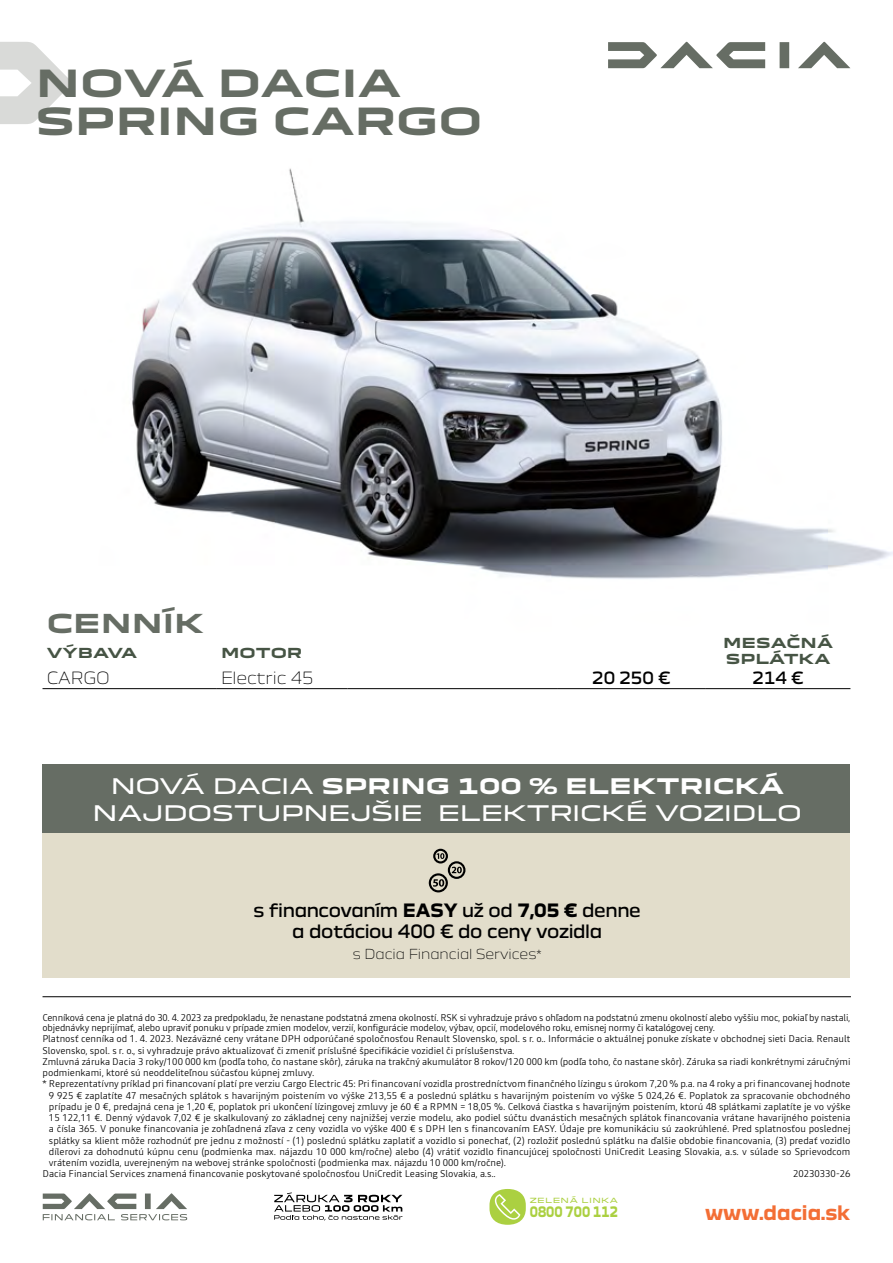
<style>
.page{position:relative;width:893px;height:1263px;background:#fff}
.page>*{position:absolute;margin:0;border:0;box-sizing:border-box;transform-origin:0 0}
.t1{font:700 36.6px/37.5px "Dacia Block Extended";color:#666d64}
.t2{font:700 25.5px "Dacia Block Extended";color:#666d64}
.t3{font:700 21px/27px "Dacia Block Extended";color:#fff}
.t4{font:21px "Dacia Block Extended";letter-spacing:-.045em;color:#fff}
.t5{font:700 19.5px "Dacia Block";color:#f36e35}
.t6{font:18px/21.6px "Dacia Block";letter-spacing:-.025em;color:#000;text-align:center}
.t7{font:300 16.5px "Dacia Block";color:#000}
.t8{font:16.5px "Dacia Block";color:#000}
.t9{font:700 14.1px "Dacia Block";color:#abd041;scale:.83 1}
.t10{font:700 13.5px "Dacia Block Extended";color:#465444}
.t11{font:300 13.5px "Dacia Block";color:#000}
.t12{font:300 9.75px "Read";color:#000}
.t13{font:6.9px "Dacia Block Extended";letter-spacing:.055em;color:#abd041}
.s1{font-weight:400}
.s2{font-weight:700}
</style>
<div class="page">
<svg style="left:42px;top:41px;width:804px;height:649px"></svg>
<hr style="left:43px;top:688px;width:174px;height:1px;background:#000">
<hr style="left:217px;top:688px;width:130px;height:1px;background:#000">
<hr style="left:347px;top:688px;width:210px;height:1px;background:#000">
<hr style="left:557px;top:688px;width:149px;height:1px;background:#000">
<hr style="left:706px;top:688px;width:144px;height:1px;background:#000">
<svg style="left:0;top:42px;width:71px;height:82px"></svg>
<svg style="left:608px;top:42px;width:242px;height:26px"></svg>
<hr style="left:43px;top:996px;width:808px;height:1px;background:#000">
<svg style="left:43px;top:1193px;width:144px;height:27px"></svg>
<svg style="left:489px;top:1189px;width:37px;height:36px"></svg>
<svg style="left:274px;top:1192px;width:128px;height:28px"></svg>
<div style="left:43px;top:764px;width:807px;height:69px;background:#666d64"></div>
<div style="left:43px;top:833px;width:807px;height:145px;background:#e2ddcb"></div>
<svg style="left:429px;top:849px;width:36px;height:43px"></svg>
<h1 class="t1" style="left:36px;top:66px;width:86px">NOVÁ</h1>
<h1 class="t1" style="left:36px;top:66px;width:448px;text-indent:182px">DAC IA<br>SPRING CARGO</h1>
<h2 class="t2" style="left:47px;top:609px;width:159px">CENNÍK</h2>
<h3 class="t10" style="left:723px;top:635px;width:111px">MESAČNÁ</h3>
<h3 class="t10" style="left:47px;top:645px;width:92px">VÝBAVA</h3>
<h3 class="t10" style="left:221px;top:645px;width:83px">MOTOR</h3>
<h3 class="t10" style="left:726px;top:651px;width:89px">S PLÁTKA</h3>
<h3 class="t7" style="left:47px;top:664px;width:64px">Cargo</h3>
<h3 class="t7" style="left:221px;top:664px;width:94px">Electric 45</h3>
<h3 class="t8" style="left:592px;top:664px;width:80px">20 250 €</h3>
<h3 class="t8" style="left:753px;top:664px;width:53px">214 €</h3>
<h3 class="t3" style="left:92px;top:774px;width:694px;text-indent:18px"><span class="s1">N OVÁ DACIA</span> SPRIN G 100 % ELEKTRI CKÁ<br><span class="s1">NA</span></h3>
<h3 class="t4" style="left:142px;top:797px;width:264px">JDOSTUPNEJŠIE</h3>
<h3 class="t4" style="left:437px;top:797px;width:23px">ELEK</h3>
<h3 class="t4" style="left:527px;top:797px;width:63px">TRICK</h3>
<h3 class="t4" style="left:625px;top:797px;width:153px">É VOZIDLO</h3>
<h3 class="t6" style="left:254px;top:900px;width:389px">s financovaním <span class="s2">EASY</span> už od <span class="s2">7,05 €</span> denne a dotáciou 400 € do ceny vozidla</h3>
<h3 class="t11" style="left:353px;top:943px;width:190px">s Dacia Financial Services*</h3>
<p class="t12" style="left:43px;top:1010px;width:809px">Cenníková cena je platná do 30. 4. 2023 za predpokladu, že nenastane podstatná zmena okolností. RSK si vyhradzuje právo s ohľadom na podstatnú zmenu okolností alebo vyššiu moc, pokiaľ by nastali,</p>
<p class="t12" style="left:43px;top:1021px;width:674px">objednávky neprijímať, alebo upraviť ponuku v prípade zmien modelov, verzií, konfigurácie modelov, výbav, opcií, modelového roku, emisnej normy či katalógovej ceny.</p>
<p class="t12" style="left:43px;top:1032px;width:809px">Platnosť cenníka od 1. 4. 2023. Nezáväzné ceny vrátane DPH odporúčané spoločnosťou Renault Slovensko, spol. s r. o.. Informácie o aktuálnej ponuke získate v obchodnej sieti Dacia. Renault</p>
<p class="t12" style="left:43px;top:1043px;width:473px">Slovensko, spol. s r. o., si vyhradzuje právo aktualizovať či zmeniť príslušné špecifikácie vozidiel či príslušenstva.</p>
<p class="t12" style="left:43px;top:1055px;width:809px">Zmluvná záruka Dacia 3 roky/100 000 km (podľa toho, čo nastane skôr), záruka na trakčný akumulátor 8 rokov/120 000 km (podľa toho, čo nastane skôr). Záruka sa riadi konkrétnymi záručnými</p>
<p class="t12" style="left:43px;top:1066px;width:273px">podmienkami, ktoré sú neoddeliteľnou súčasťou kúpnej zmluvy.</p>
<p class="t12" style="left:43px;top:1077px;width:809px">* Reprezentatívny príklad pri financovaní platí pre verziu Cargo Electric 45: Pri financovaní vozidla prostredníctvom finančného lízingu s úrokom 7,20 % p.a. na 4 roky a pri financovanej hodnote</p>
<p class="t12" style="left:49px;top:1088px;width:803px">9 925 € zaplatíte 47 mesačných splátok s havarijným poistením vo výške 213,55 € a poslednú splátku s havarijným poistením vo výške 5 024,26 €. Poplatok za spracovanie obchodného</p>
<p class="t12" style="left:49px;top:1100px;width:803px">prípadu je 0 €, predajná cena je 1,20 €, poplatok pri ukončení lízingovej zmluvy je 60 € a RPMN = 18,05 %. Celková čiastka s havarijným poistením, ktorú 48 splátkami zaplatíte je vo výške</p>
<p class="t12" style="left:49px;top:1111px;width:803px">15 122,11 €. Denný výdavok 7,02 € je skalkulovaný zo základnej ceny najnižšej verzie modelu, ako podiel súčtu dvanástich mesačných splátok financovania vrátane havarijného poistenia</p>
<p class="t12" style="left:49px;top:1122px;width:803px">a čísla 365. V ponuke financovania je zohľadnená zľava z ceny vozidla vo výške 400 € s DPH len s financovaním EASY. Údaje pre komunikáciu sú zaokrúhlené. Pred splatnosťou poslednej</p>
<p class="t12" style="left:49px;top:1133px;width:803px">splátky sa klient môže rozhodnúť pre jednu z možností - (1) poslednú splátku zaplatiť a vozidlo si ponechať, (2) rozložiť poslednú splátku na ďalšie obdobie financovania, (3) predať vozidlo</p>
<p class="t12" style="left:49px;top:1145px;width:803px">dílerovi za dohodnutú kúpnu cenu (podmienka max. nájazdu 10 000 km/ročne) alebo (4) vrátiť vozidlo financujúcej spoločnosti UniCredit Leasing Slovakia, a.s. v súlade so Sprievodcom</p>
<p class="t12" style="left:49px;top:1156px;width:459px">vrátením vozidla, uverejneným na webovej stránke spoločnosti (podmienka max. nájazdu 10 000 km/ročne).</p>
<p class="t12" style="left:43px;top:1167px;width:455px">Dacia Financial Services znamená financovanie poskytované spoločnosťou UniCredit Leasing Slovakia, a.s..</p>
<p class="t12" style="left:793px;top:1167px;width:59px">20230330-26</p>
<h3 class="t9" style="left:530px;top:1203px;width:108px">0800 700 112</h3>
<h3 class="t5" style="left:705px;top:1202px;width:147px">www.dacia.sk</h3>
<p class="t13" style="left:530px;top:1195px;width:90px">ZELENÁ LINKA</p>
</div>
